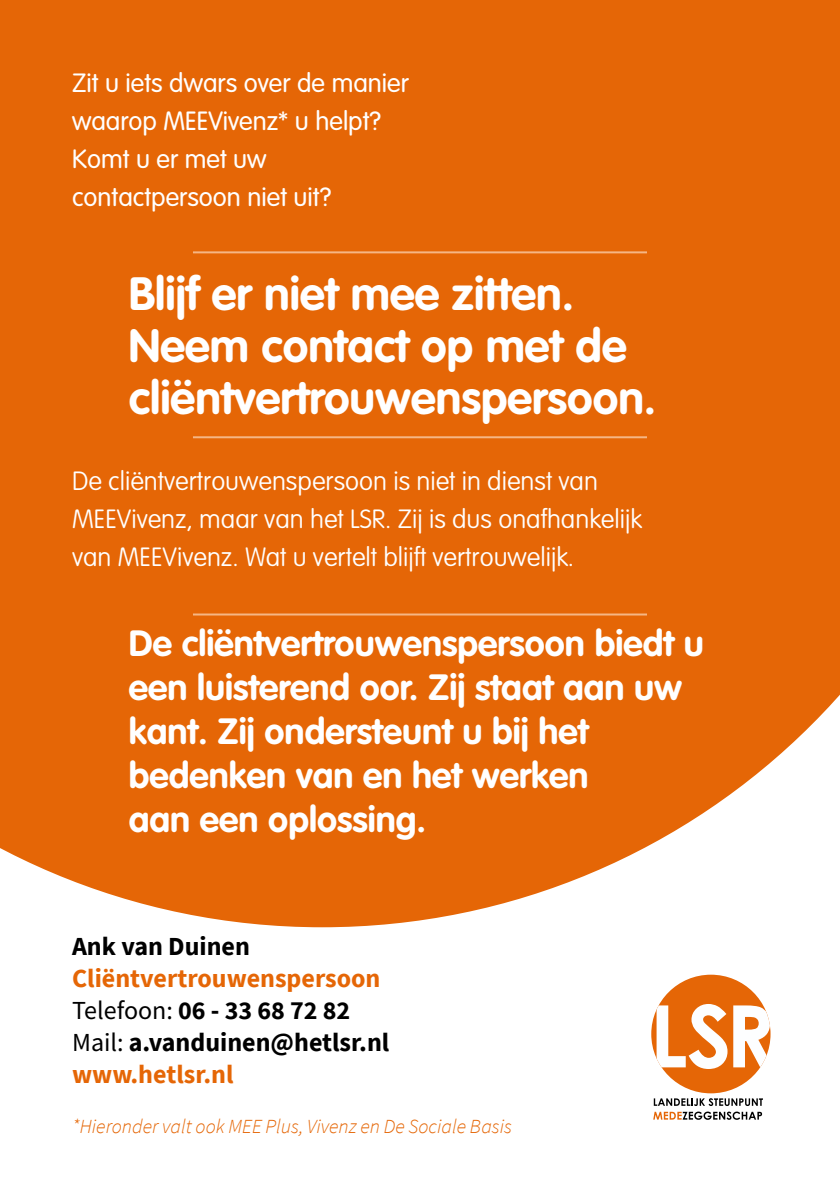
<style>
.page{position:relative;width:840px;height:1191px;background:#fff}
.page>*{position:absolute;margin:0;border:0;box-sizing:border-box;transform-origin:0 0}
.t1{font:700 46px/52px "VAG Rounded Std";color:#fff}
.t2{font:700 36px/44px "VAG Rounded Std";color:#fff}
.t3{font:100 26px/38px "VAG Rounded Std";color:#fff}
.t4{font:700 26px/32px "Source Sans Pro";color:#e56606}
.t5{font:300 26px/38px "VAG Rounded Std";color:#fff}
.t6{font:700 26px "Source Sans Pro";color:#000}
.t7{font:italic 300 20px "Source Sans Pro";color:#e56606}
.s1{font-weight:400;color:#000}
.s2{color:#000}
</style>
<div class="page">
<div style="left:0;top:0;width:839px;height:927px;background:#e56606"></div>
<svg style="left:653px;top:1098px;width:109px;height:21px"></svg>
<div style="left:651px;top:974px;width:119px;height:119px;background:#e56606;border-radius:50%"></div>
<svg style="left:656px;top:1004px;width:114px;height:65px"></svg>
<hr style="left:193px;top:251px;width:453px;height:2px;background:#f5b685">
<hr style="left:193px;top:436px;width:453px;height:2px;background:#f5b685">
<hr style="left:193px;top:613px;width:453px;height:2px;background:#f5b685">
<p class="t5" style="left:72px;top:65px;width:338px">Zit u iets dwars over de manier waarop MEEVivenz* u helpt?<br>Komt u er met uw contactpersoon niet uit?</p>
<h1 class="t1" style="left:129px;top:270px;width:528px">Blijf er niet mee zitten.<br>Neem contact op met de cliëntvertrouwenspersoon.</h1>
<p class="t3" style="left:72px;top:463px;width:571px">De cliëntvertrouwenspersoon is niet in dienst van<br>MEEVivenz, maar van het LSR. Zij is dus onafhankelijk van MEEVivenz. Wat u vertelt blijft vertrouwelijk.</p>
<h2 class="t2" style="left:129px;top:623px;width:576px">De cliëntvertrouwenspersoon biedt u een luisterend oor. Zij staat aan uw kant. Zij ondersteunt u bij het bedenken van en het werken<br>aan een oplossing.</h2>
<p class="t6" style="left:72px;top:929px;width:179px">Ank van Duinen</p>
<p class="t4" style="left:72px;top:962px;width:318px">Cliëntvertrouwenspersoon<br><span class="s1">Telefoon:</span> <span class="s2">06 - 33 68 72 82<br></span><span class="s1">Mail:</span> <span class="s2">a.vanduinen@hetlsr.nl </span>www.hetlsr.nl</p>
<p class="t7" style="left:72px;top:1114px;width:441px">*Hieronder valt ook MEE Plus, Vivenz en De Sociale Basis</p>
</div>
